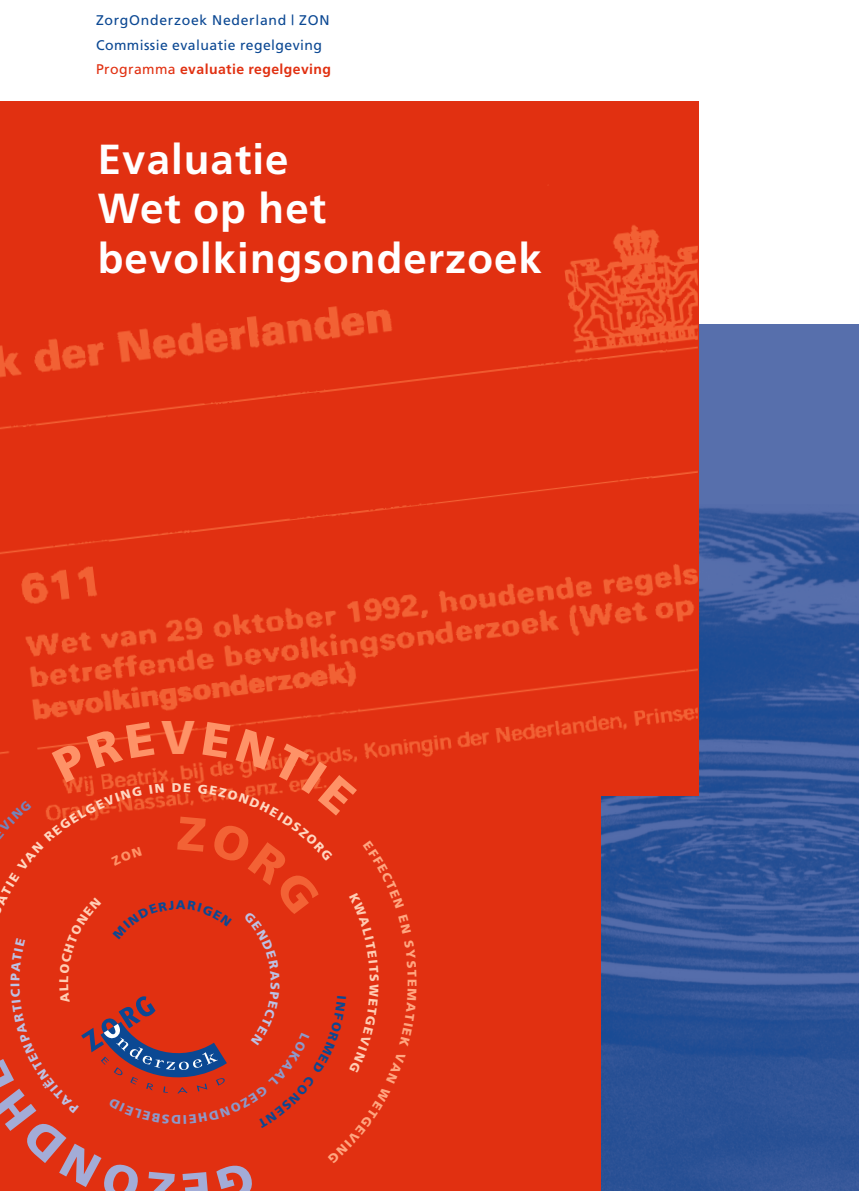
<style>
.page{position:relative;width:859px;height:1191px;background:#fff}
.page>*{position:absolute;margin:0;border:0;box-sizing:border-box;transform-origin:0 0}
.t1{font:900 47.25px "Frutiger";color:#fe9267}
.t2{font:700 42px/49.5px "Frutiger";letter-spacing:.025em;color:#fff}
.t3{font:14px/24.8px "Frutiger";letter-spacing:.03em;color:#0b4893}
.t4{font:900 12.6px "Frutiger";color:#ffa680}
.s1{color:#e13011}
.s2{font-weight:700;color:#e13011}
</style>
<div class="page">
<img style="left:600px;top:325px;width:258px;height:866px">
<div style="left:0;top:449px;width:600px;height:742px;background:#e13011"></div>
<div style="left:0;top:102px;width:698px;height:694px;background:#e13011"></div>
<img style="left:0;top:225px;width:697px;height:622px">
<svg style="left:0;top:722px;width:416px;height:372px"></svg>
<p class="t3" style="left:96px;top:7px;width:236px">ZorgOnderzoek Nederland | ZON<br>Commissie evaluatie regelgeving<br><span class="s1">Programma</span> <span class="s2">evaluatie regelgeving</span></p>
<h2 class="t2" style="left:98px;top:134px;width:445px">Evaluatie<br>Wet op het bevolkingsonderzoek</h2>
<h1 class="t1" style="left:161px;top:708px;width:36px">V</h1>
<p class="t4" style="left:420px;top:978px;width:9px;rotate:90deg">E</p>
</div>
